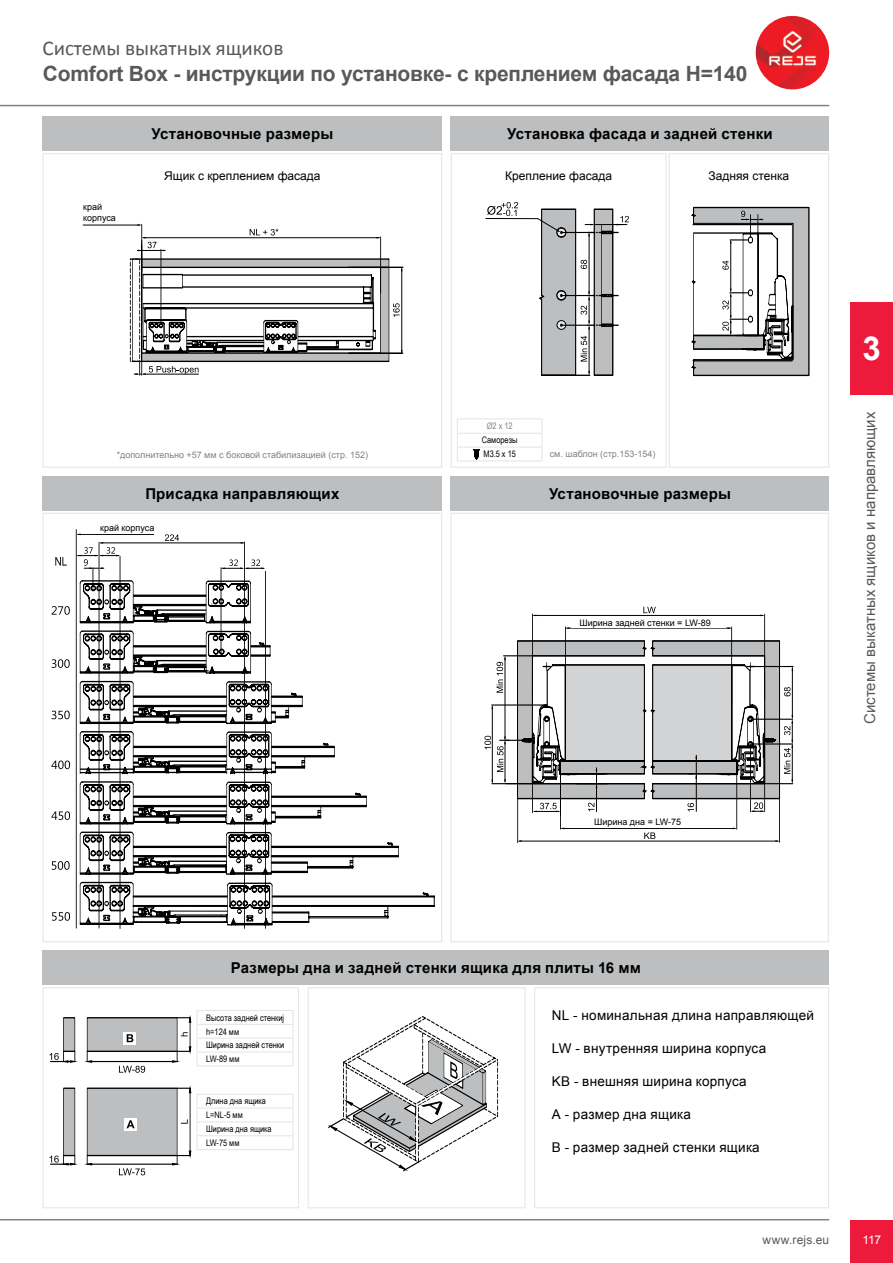
<style>
.page{position:relative;width:893px;height:1263px;background:#fff}
.page>*{position:absolute;margin:0;border:0;box-sizing:border-box;transform-origin:0 0}
.t1{font:700 33px "Arial";color:#fff}
.t2{font:700 21px "Arial";letter-spacing:-.01em;color:#58595b}
.t3{font:21px "Calibri";color:#58595b}
.t4{font:700 15px "Arial";letter-spacing:.015em;color:#000}
.t5{font:15px "Arial";color:#58595b}
.t6{font:13.5px "Arial";letter-spacing:.02em;color:#000}
.t7{font:12px "Arial";color:#000}
.t8{font:12px "Arial";letter-spacing:.01em;color:#58595b}
.t9{font:12px "Arial";color:#fff}
.t10{font:9px/13.8px "Arial Narrow";color:#000}
.t11{font:9px "Arial";color:#808285}
.t12{font:9px/10.8px "Arial";color:#000}
.t13{font:9px "Arial Narrow";color:#808285}
</style>
<div class="page">
<hr style="left:0;top:105px;width:829px;height:1px;background:#808285">
<hr style="left:0;top:1219px;width:829px;height:1px;background:#808285">
<div style="left:850px;top:1220px;width:43px;height:43px;background:#ed1a3b"></div>
<div style="left:850px;top:302px;width:43px;height:92px;background:#ed1a3b"></div>
<img style="left:756px;top:16px;width:73px;height:73px;border-radius:37px">
<div style="left:43px;top:117px;width:399px;height:34px;background:#bcbec0"></div>
<hr style="left:161px;top:249px;width:1px;height:76px;background:#000">
<hr style="left:141px;top:224px;width:1px;height:47px;background:#000">
<hr style="left:380px;top:237px;width:1px;height:56px;background:#000">
<svg style="left:250px;top:229px;width:28px;height:6px"></svg>
<hr style="left:143px;top:237px;width:236px;height:1px;background:#000">
<hr style="left:83px;top:225px;width:57px;height:1px;background:#000">
<svg style="left:137px;top:237px;width:29px;height:14px"></svg>
<svg style="left:132px;top:258px;width:271px;height:117px"></svg>
<div style="left:43px;top:153px;width:399px;height:315px;border:1px solid #e6e7e8"></div>
<svg style="left:485px;top:202px;width:144px;height:174px"></svg>
<div style="left:451px;top:153px;width:215px;height:315px;border:1px solid #e6e7e8"></div>
<svg style="left:691px;top:207px;width:118px;height:169px"></svg>
<div style="left:669px;top:153px;width:160px;height:315px;border:1px solid #e6e7e8"></div>
<div style="left:43px;top:476px;width:399px;height:34px;background:#bcbec0"></div>
<hr style="left:244px;top:542px;width:1px;height:386px;background:#000">
<svg style="left:80px;top:832px;width:319px;height:43px"></svg>
<hr style="left:76px;top:530px;width:1px;height:398px;background:#000">
<hr style="left:120px;top:556px;width:1px;height:372px;background:#000">
<hr style="left:99px;top:542px;width:1px;height:386px;background:#000">
<hr style="left:265px;top:571px;width:1px;height:357px;background:#000">
<svg style="left:52px;top:606px;width:18px;height:9px"></svg>
<svg style="left:52px;top:659px;width:18px;height:9px"></svg>
<svg style="left:52px;top:711px;width:18px;height:8px"></svg>
<svg style="left:51px;top:760px;width:19px;height:9px"></svg>
<svg style="left:51px;top:811px;width:19px;height:9px"></svg>
<svg style="left:52px;top:912px;width:18px;height:9px"></svg>
<svg style="left:52px;top:861px;width:18px;height:9px"></svg>
<svg style="left:80px;top:882px;width:355px;height:43px"></svg>
<svg style="left:55px;top:557px;width:12px;height:9px"></svg>
<svg style="left:76px;top:529px;width:291px;height:295px"></svg>
<div style="left:451px;top:476px;width:378px;height:34px;background:#bcbec0"></div>
<svg style="left:643px;top:607px;width:13px;height:6px"></svg>
<svg style="left:644px;top:832px;width:11px;height:7px"></svg>
<hr style="left:532px;top:774px;width:1px;height:39px;background:#000">
<hr style="left:560px;top:774px;width:1px;height:55px;background:#000">
<hr style="left:736px;top:774px;width:1px;height:55px;background:#000">
<hr style="left:565px;top:627px;width:1px;height:78px;background:#000">
<hr style="left:731px;top:627px;width:1px;height:78px;background:#000">
<hr style="left:532px;top:614px;width:1px;height:84px;background:#000">
<hr style="left:764px;top:614px;width:1px;height:84px;background:#000">
<hr style="left:517px;top:799px;width:1px;height:44px;background:#000">
<hr style="left:779px;top:799px;width:1px;height:43px;background:#000">
<hr style="left:561px;top:828px;width:174px;height:1px;background:#000">
<hr style="left:519px;top:841px;width:259px;height:1px;background:#000">
<hr style="left:567px;top:628px;width:163px;height:1px;background:#000">
<hr style="left:533px;top:615px;width:230px;height:1px;background:#000">
<svg style="left:484px;top:640px;width:309px;height:172px"></svg>
<div style="left:43px;top:951px;width:786px;height:34px;background:#bcbec0"></div>
<div style="left:64px;top:1018px;width:11px;height:33px;background:#bcbec0"></div>
<div style="left:64px;top:1088px;width:11px;height:67px;background:#bcbec0"></div>
<div style="left:87px;top:1088px;width:90px;height:67px;background:#bcbec0"></div>
<div style="left:87px;top:1088px;width:90px;height:68px;border:1px solid #000"></div>
<div style="left:87px;top:1018px;width:90px;height:33px;background:#bcbec0"></div>
<div style="left:87px;top:1017px;width:90px;height:34px;border:1px solid #000"></div>
<svg style="left:124px;top:1118px;width:13px;height:12px"></svg>
<svg style="left:123px;top:1032px;width:13px;height:12px"></svg>
<svg style="left:50px;top:1051px;width:28px;height:12px"></svg>
<hr style="left:92px;top:1061px;width:81px;height:1px;background:#000">
<svg style="left:84px;top:1051px;width:8px;height:12px"></svg>
<svg style="left:119px;top:1066px;width:26px;height:7px"></svg>
<svg style="left:50px;top:1155px;width:28px;height:10px"></svg>
<hr style="left:92px;top:1164px;width:81px;height:1px;background:#000">
<svg style="left:84px;top:1156px;width:8px;height:9px"></svg>
<svg style="left:119px;top:1168px;width:26px;height:7px"></svg>
<svg style="left:127px;top:1120px;width:8px;height:8px"></svg>
<svg style="left:127px;top:1034px;width:6px;height:8px"></svg>
<svg style="left:172px;top:1015px;width:19px;height:48px"></svg>
<hr style="left:190px;top:1093px;width:1px;height:58px;background:#000">
<svg style="left:172px;top:1150px;width:19px;height:15px"></svg>
<svg style="left:177px;top:1085px;width:14px;height:8px"></svg>
<svg style="left:181px;top:1119px;width:7px;height:5px"></svg>
<div style="left:43px;top:987px;width:256px;height:221px;border:1px solid #e6e7e8"></div>
<svg style="left:328px;top:1016px;width:170px;height:155px"></svg>
<div style="left:308px;top:987px;width:218px;height:221px;border:1px solid #e6e7e8"></div>
<div style="left:534px;top:987px;width:295px;height:221px;background:#fff;border:1px solid #e6e7e8"></div>
<hr style="left:457px;top:418px;width:86px;height:1px;background:#e6e7e8">
<svg style="left:197px;top:1010px;width:97px;height:56px"></svg>
<hr style="left:197px;top:1149px;width:97px;height:1px;background:#e6e7e8">
<svg style="left:197px;top:1094px;width:97px;height:55px"></svg>
<svg style="left:457px;top:419px;width:86px;height:42px"></svg>
<div style="left:451px;top:117px;width:378px;height:34px;background:#bcbec0"></div>
<div style="left:81px;top:523px;width:74px;height:11px;background:#fff"></div>
<h2 class="t3" style="left:43px;top:35px;width:242px">Системы выкатных ящиков</h2>
<h2 class="t2" style="left:43px;top:59px;width:706px">Comfort Box - инструкции по установке- с креплением фасада H=140</h2>
<p class="t4" style="left:151px;top:124px;width:183px">Установочные размеры</p>
<p class="t4" style="left:507px;top:124px;width:267px">Установка фасада и задней стенки</p>
<p class="t7" style="left:164px;top:168px;width:158px">Ящик с креплением фасада</p>
<p class="t7" style="left:505px;top:168px;width:108px">Крепление фасада</p>
<p class="t7" style="left:709px;top:168px;width:82px">Задняя стенка</p>
<p class="t12" style="left:83px;top:201px;width:34px">край корпуса</p>
<p class="t11" style="left:117px;top:449px;width:253px">*дополнительно +57 мм с боковой стабилизацией (стр. 152)</p>
<p class="t13" style="left:487px;top:420px;width:27px">Ø2 x 12</p>
<p class="t10" style="left:482px;top:433px;width:37px">Саморезы<br>M3.5 x 15</p>
<p class="t11" style="left:550px;top:448px;width:107px">см. шаблон (стр.153-154)</p>
<p class="t4" style="left:145px;top:483px;width:196px">Присадка направляющих</p>
<p class="t4" style="left:549px;top:483px;width:183px">Установочные размеры</p>
<p class="t12" style="left:100px;top:523px;width:56px">край корпуса</p>
<p class="t12" style="left:580px;top:617px;width:133px">Ширина задней стенки = LW-89</p>
<p class="t12" style="left:594px;top:816px;width:88px">Ширина дна = LW-75</p>
<h1 class="t1" style="left:862px;top:326px;width:20px">3</h1>
<p class="t5" style="left:860px;top:724px;width:314px;rotate:-90deg">Системы выкатных ящиков и направляющих</p>
<p class="t4" style="left:231px;top:958px;width:411px">Размеры дна и задней стенки ящика для плиты 16 мм</p>
<p class="t10" style="left:206px;top:1010px;width:80px">Высота задней стенкиj h=124 мм<br>Ширина задней стенки<br>LW-89 мм</p>
<p class="t10" style="left:206px;top:1094px;width:67px">Длина дна ящика<br>L=NL-5 мм<br>Ширина дна ящика<br>LW-75 мм</p>
<p class="t6" style="left:552px;top:1006px;width:263px">NL - номинальная длина направляющей</p>
<p class="t6" style="left:552px;top:1039px;width:216px">LW - внутренняя ширина корпуса</p>
<p class="t6" style="left:552px;top:1072px;width:196px">KB - внешняя ширина корпуса</p>
<p class="t6" style="left:552px;top:1105px;width:140px">A - размер дна ящика</p>
<p class="t6" style="left:552px;top:1138px;width:209px">B - размер задней стенки ящика</p>
<p class="t8" style="left:762px;top:1232px;width:68px">www.rejs.eu</p>
<p class="t9" style="left:862px;top:1232px;width:20px">117</p>
</div>
